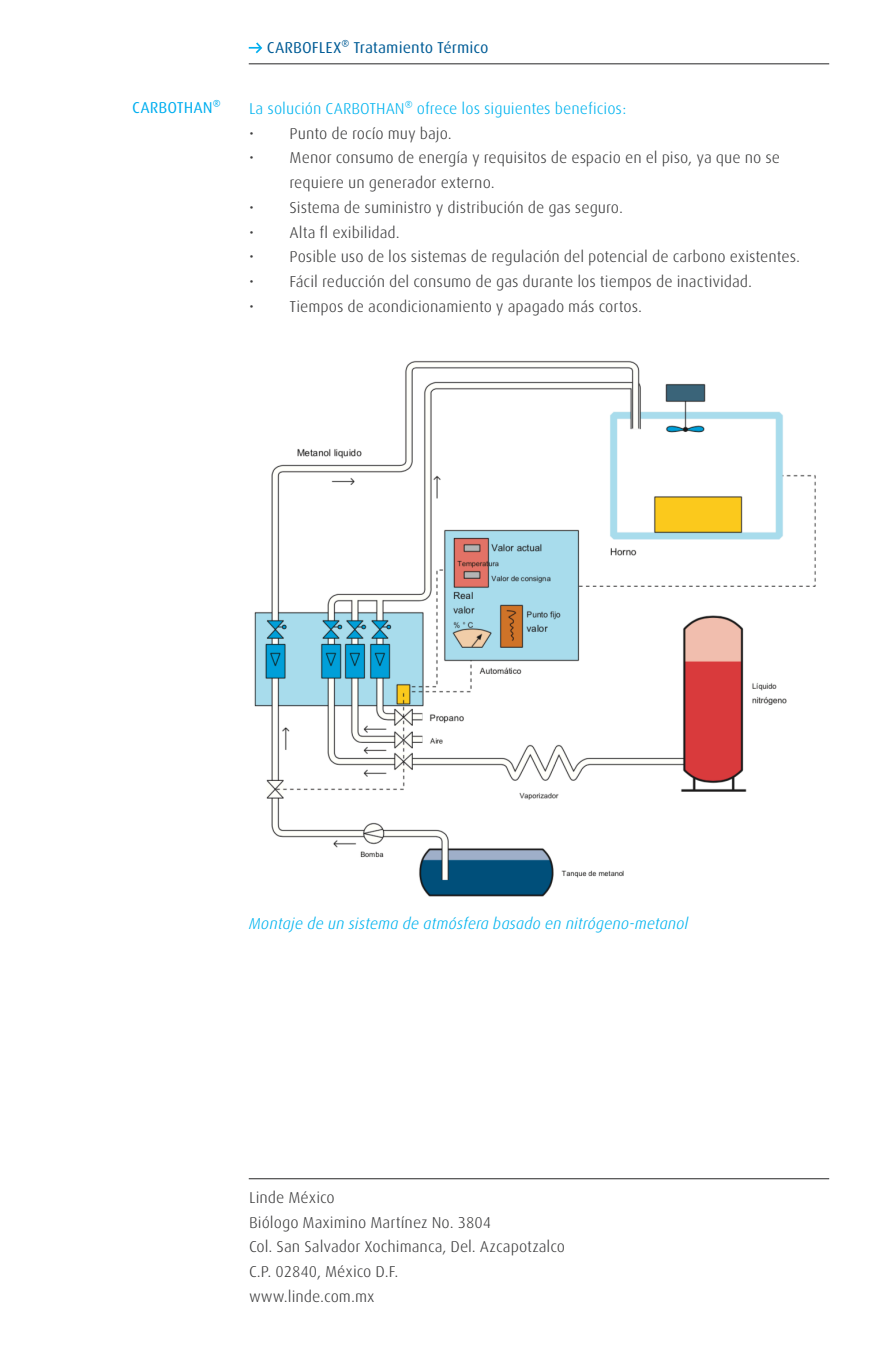
<style>
.page{position:relative;width:893px;height:1372px;background:#fff}
.page>*{position:absolute;margin:0;border:0;box-sizing:border-box;transform-origin:0 0}
.t1{font:300 15.75px/24.8px "Linde Dax Global";color:#3e3e3f}
.t2{font:italic 300 15.75px "Linde Dax Global";color:#00b3ef}
.t3{font:300 15.75px "Linde Dax Global";color:#00b3ef}
.t4{font:15.75px "Linde Dax Global";color:#005c96}
.t5{font:15.75px "Linde Dax Global";color:#00aeef}
</style>
<div class="page">
<svg style="left:249px;top:42px;width:14px;height:12px"></svg>
<hr style="left:249px;top:63px;width:580px;height:1px;background:#3e3e3f">
<hr style="left:249px;top:1178px;width:580px;height:1px;background:#3e3e3f">
<img style="left:254px;top:360px;width:562px;height:537px">
<p class="t4" style="left:267px;top:39px;width:223px">CARBOFLEX® Tratamiento Térmico</p>
<p class="t5" style="left:132px;top:99px;width:90px">CARBOTHAN®</p>
<p class="t3" style="left:249px;top:99px;width:379px">La solución CARBOTHAN® ofrece los siguientes beneficios:</p>
<p class="t1" style="left:249px;top:121px;width:204px">• Punto de rocío muy bajo.</p>
<p class="t1" style="left:290px;top:146px;width:492px;text-indent:-40px">• Menor consumo de energía y requisitos de espacio en el piso, ya que no se requiere un generador externo.</p>
<p class="t1" style="left:249px;top:195px;width:375px">• Sistema de suministro y distribución de gas seguro.</p>
<p class="t1" style="left:249px;top:220px;width:152px">• Alta fl exibilidad.</p>
<p class="t1" style="left:249px;top:245px;width:553px">• Posible uso de los sistemas de regulación del potencial de carbono existentes.</p>
<p class="t1" style="left:249px;top:269px;width:505px">• Fácil reducción del consumo de gas durante los tiempos de inactividad.</p>
<p class="t1" style="left:249px;top:294px;width:395px">• Tiempos de acondicionamiento y apagado más cortos.</p>
<p class="t2" style="left:249px;top:914px;width:441px">Montaje de un sistema de atmósfera basado en nitrógeno-metanol</p>
<p class="t1" style="left:249px;top:1184px;width:87px">Linde México</p>
<p class="t1" style="left:249px;top:1209px;width:244px">Biólogo Maximino Martínez No. 3804</p>
<p class="t1" style="left:249px;top:1234px;width:318px">Col. San Salvador Xochimanca, Del. Azcapotzalco</p>
<p class="t1" style="left:249px;top:1259px;width:151px">C.P. 02840, México D.F.</p>
<p class="t1" style="left:249px;top:1283px;width:127px">www.linde.com.mx</p>
</div>
